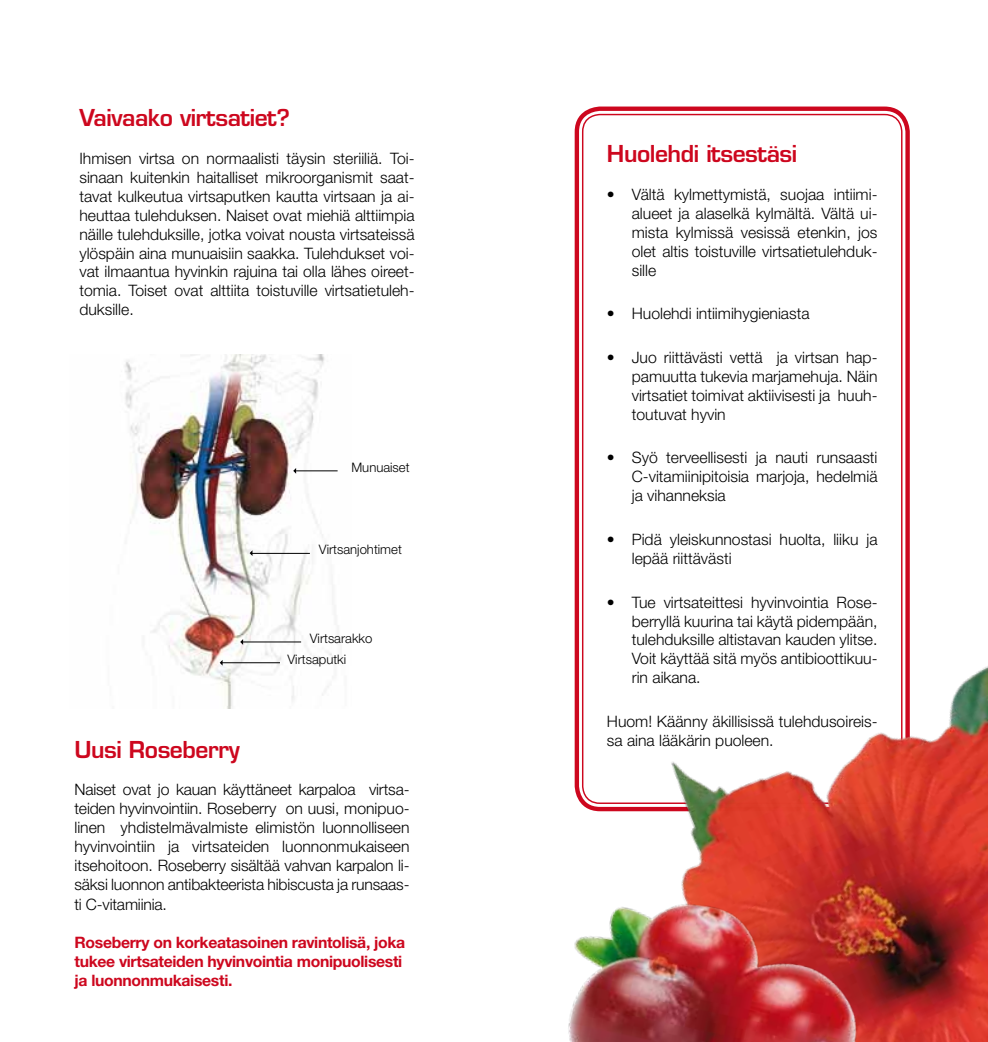
<style>
.page{position:relative;width:988px;height:1042px;background:#fff}
.page>*{position:absolute;margin:0;border:0;box-sizing:border-box;transform-origin:0 0}
.t1{font:600 22.75px "Eurostile LT Std";letter-spacing:-.02em;color:#cd071e}
.t2{font:300 15.75px/18.9px "Helvetica Neue LT Std";color:#000;text-align:justify}
.t3{font:700 15.75px/18.9px "Helvetica Neue LT Std";letter-spacing:-.02em;color:#cd071e}
.t4{font:300 13.12px/21.2px "Helvetica Neue LT Std";color:#000}
</style>
<div class="page">
<div style="left:574px;top:107px;width:335px;height:704px;border:4px solid #cd071e;border-radius:23px"></div>
<img style="left:125px;top:354px;width:214px;height:354px">
<hr style="left:296px;top:470px;width:41px;height:1px;background:#000">
<hr style="left:251px;top:553px;width:59px;height:1px;background:#000">
<hr style="left:243px;top:641px;width:58px;height:1px;background:#000">
<hr style="left:222px;top:662px;width:58px;height:1px;background:#000">
<svg style="left:293px;top:468px;width:3px;height:6px"></svg>
<svg style="left:249px;top:550px;width:3px;height:6px"></svg>
<svg style="left:240px;top:639px;width:3px;height:6px"></svg>
<img style="left:671px;top:523px;width:316px;height:519px">
<img style="left:568px;top:778px;width:334px;height:264px">
<h1 class="t1" style="left:79px;top:104px;width:212px">Vaivaako virtsatiet?</h1>
<p class="t2" style="left:79px;top:149px;width:336px">Ihmisen virtsa on normaalisti täysin steriiliä. Toi&shy;sinaan kuitenkin haitalliset mikroorganismit saat&shy;tavat kulkeutua virtsaputken kautta virtsaan ja ai&shy;heuttaa tulehduksen. Naiset ovat miehiä alttiimpia näille tulehduksille, jotka voivat nousta virtsateissä ylöspäin aina munuaisiin saakka. Tulehdukset voi&shy;vat ilmaantua hyvinkin rajuina tai olla lähes oireet&shy;tomia. Toiset ovat alttiita toistuville virtsatietuleh&shy;duksille.</p>
<p class="t4" style="left:351px;top:456px;width:60px">Munuaiset</p>
<p class="t4" style="left:319px;top:538px;width:84px">Virtsanjohtimet</p>
<p class="t4" style="left:287px;top:627px;width:86px;text-indent:22px">Virtsarakko<br>Virtsaputki</p>
<h1 class="t1" style="left:74px;top:735px;width:167px">Uusi Roseberry</h1>
<p class="t2" style="left:74px;top:780px;width:336px">Naiset ovat jo kauan käyttäneet karpaloa virtsa&shy;teiden hyvinvointiin. Roseberry on uusi, monipuo&shy;linen yhdistelmävalmiste elimistön luonnolliseen hyvinvointiin ja virtsateiden luonnonmukaiseen itsehoitoon. Roseberry sisältää vahvan karpalon li&shy;säksi luonnon antibakteerista hibiscusta ja runsaas&shy;ti C-vitamiinia.</p>
<p class="t3" style="left:74px;top:932px;width:332px">Roseberry on korkeatasoinen ravintolisä, joka tukee virtsateiden hyvinvointia monipuolisesti ja luonnonmukaisesti.</p>
<h1 class="t1" style="left:606px;top:140px;width:192px">Huolehdi itsestäsi</h1>
<p class="t2" style="left:631px;top:185px;width:247px;text-indent:-25px">• Vältä kylmettymistä, suojaa intiimi&shy;alueet ja alaselkä kylmältä. Vältä ui&shy;mista kylmissä vesissä etenkin, jos olet altis toistuville virtsatietulehduk&shy;sille</p>
<p class="t2" style="left:606px;top:304px;width:204px">• Huolehdi intiimihygieniasta</p>
<p class="t2" style="left:631px;top:348px;width:247px;text-indent:-25px">• Juo riittävästi vettä ja virtsan hap&shy;pamuutta tukevia marjamehuja. Näin virtsatiet toimivat aktiivisesti ja huuh&shy;toutuvat hyvin</p>
<p class="t2" style="left:631px;top:448px;width:247px;text-indent:-25px">• Syö terveellisesti ja nauti runsaasti C-vitamiinipitoisia marjoja, hedelmiä ja vihanneksia</p>
<p class="t2" style="left:631px;top:530px;width:247px;text-indent:-25px">• Pidä yleiskunnostasi huolta, liiku ja lepää riittävästi</p>
<p class="t2" style="left:631px;top:592px;width:247px;text-indent:-25px">• Tue virtsateittesi hyvinvointia Rose&shy;berryllä kuurina tai käytä pidempään, tulehduksille altistavan kauden ylitse.<br>Voit käyttää sitä myös antibioottikuu&shy;rin aikana.</p>
<p class="t2" style="left:606px;top:711px;width:272px">Huom! Käänny äkillisissä tulehdusoireis&shy;sa aina lääkärin puoleen.</p>
</div>
